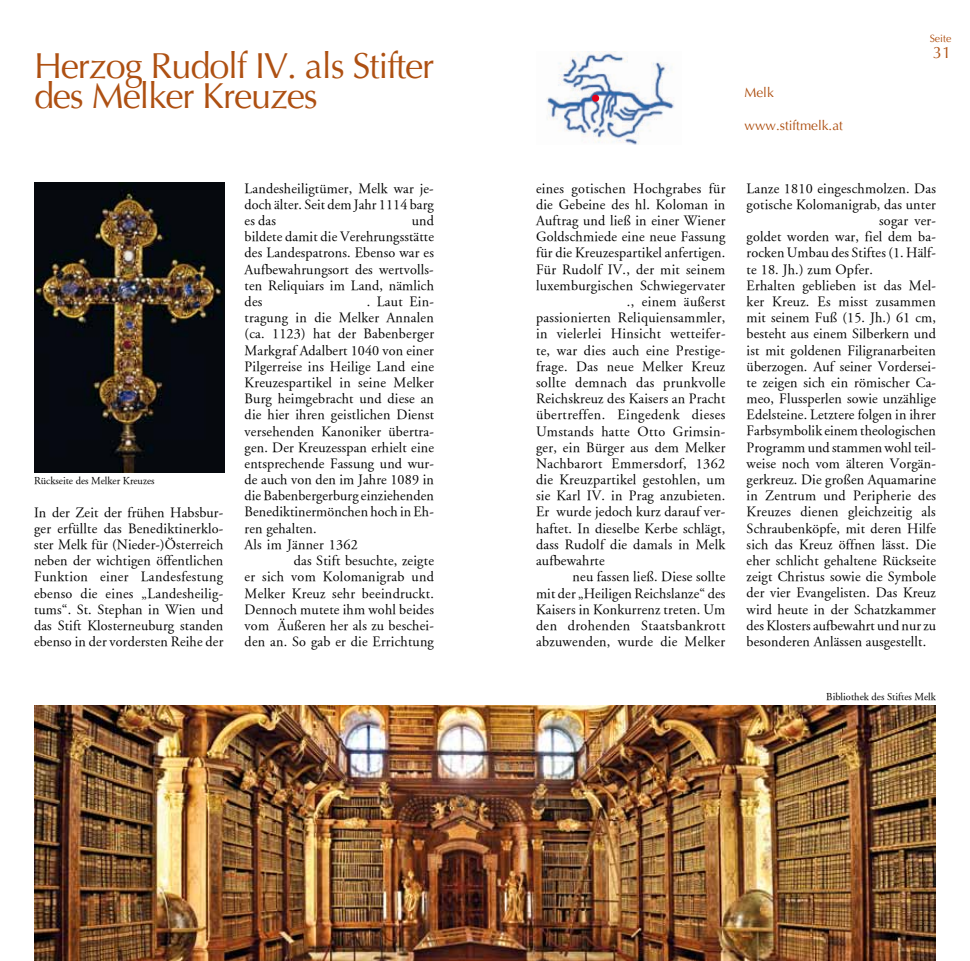
<style>
.page{position:relative;width:970px;height:961px;background:#fff}
.page>*{position:absolute;margin:0;border:0;box-sizing:border-box;transform-origin:0 0}
.t1{font:36px/30px "Optima";letter-spacing:-.03em;color:#ae5012}
.t2{font:16.5px "Optima";color:#ae5012}
.t3{font:14.1px/16.2px "Adobe Garamond";letter-spacing:.015em;color:#000;text-align:justify}
.t4{font:14.1px "Adobe Garamond";letter-spacing:.035em;color:#000}
.t5{font:13.5px "Optima";color:#ae5012}
.t6{font:10.5px "Adobe Garamond";color:#000}
.t7{font:10.5px "Optima";color:#ae5012}
</style>
<div class="page">
<img style="left:34px;top:183px;width:190px;height:290px">
<img style="left:34px;top:706px;width:901px;height:255px">
<img style="left:546px;top:51px;width:129px;height:94px">
<div style="left:592px;top:95px;width:7px;height:7px;background:#e2001a;border-radius:50%"></div>
<h1 class="t1" style="left:34px;top:52px;width:401px">Herzog Rudolf IV. als Stifter des Melker Kreuzes</h1>
<p class="t6" style="left:34px;top:475px;width:122px">Rückseite des Melker Kreuzes</p>
<p class="t3" style="left:34px;top:504px;width:191px">In der Zeit der frühen Habsbur&shy;ger erfüllte das Benediktinerklo&shy;ster Melk für (Nieder-)Österreich neben der wichtigen öffentlichen Funktion einer Landesfestung ebenso die eines „Landesheilig&shy;tums“. St. Stephan in Wien und das Stift Klosterneuburg standen ebenso in der vordersten Reihe der</p>
<p class="t3" style="left:244px;top:180px;width:191px">Landesheiligtümer, Melk war je&shy;doch älter. Seit dem Jahr 1114 barg es das</p>
<p class="t3" style="left:244px;top:213px;width:191px;text-indent:167px">und bildete damit die Verehrungsstätte des Landespatrons. Ebenso war es Aufbewahrungsort des wertvolls&shy;ten Reliquiars im Land, nämlich des</p>
<p class="t3" style="left:244px;top:294px;width:191px;text-align:left;text-indent:122px">. Laut Ein&shy;tragung in die Melker Annalen (ca. 1123) hat der Babenberger<br>Markgraf Adalbert 1040 von einer<br>Pilgerreise ins Heilige Land eine<br>Kreuzespartikel in seine Melker<br>Burg heimgebracht und diese an die hier ihren geistlichen Dienst versehenden Kanoniker übertra&shy;gen. Der Kreuzesspan erhielt eine entsprechende Fassung und wur&shy;de auch von den im Jahre 1089 in die Babenbergerburg einziehenden<br>Benediktinermönchen hoch in Eh&shy;ren gehalten.<br>Als im Jänner 1362</p>
<p class="t3" style="left:244px;top:553px;width:191px;text-indent:49px">das Stift besuchte, zeigte er sich vom Kolomanigrab und Melker Kreuz sehr beeindruckt.<br>Dennoch mutete ihm wohl beides vom Äußeren her als zu beschei&shy;den an. So gab er die Errichtung</p>
<p class="t5" style="left:744px;top:84px;width:31px">Melk</p>
<p class="t5" style="left:744px;top:116px;width:100px">www.stiftmelk.at</p>
<p class="t7" style="left:929px;top:32px;width:23px">Seite</p>
<p class="t2" style="left:932px;top:42px;width:20px">31</p>
<p class="t3" style="left:536px;top:180px;width:191px">eines gotischen Hochgrabes für</p>
<p class="t3" style="left:536px;top:197px;width:191px">die Gebeine des hl. Koloman in</p>
<p class="t3" style="left:536px;top:213px;width:191px">Auftrag und ließ in einer Wiener</p>
<p class="t3" style="left:536px;top:229px;width:191px">Goldschmiede eine neue Fassung</p>
<p class="t3" style="left:536px;top:245px;width:191px">für die Kreuzespartikel anfertigen.</p>
<p class="t3" style="left:536px;top:261px;width:191px">Für Rudolf IV., der mit seinem</p>
<p class="t3" style="left:536px;top:277px;width:191px">luxemburgischen Schwiegervater</p>
<p class="t3" style="left:627px;top:294px;width:100px">., einem äußerst</p>
<p class="t3" style="left:536px;top:310px;width:191px">passionierten Reliquiensammler,</p>
<p class="t3" style="left:536px;top:326px;width:191px">in vielerlei Hinsicht wetteifer-</p>
<p class="t3" style="left:536px;top:342px;width:191px">te, war dies auch eine Prestige-</p>
<p class="t3" style="left:536px;top:359px;width:191px">frage. Das neue Melker Kreuz</p>
<p class="t3" style="left:536px;top:375px;width:191px">sollte demnach das prunkvolle</p>
<p class="t3" style="left:536px;top:391px;width:191px">Reichskreuz des Kaisers an Pracht</p>
<p class="t4" style="left:536px;top:407px;width:191px">übertreffen. Eingedenk dieses</p>
<p class="t3" style="left:536px;top:423px;width:191px">Umstands hatte Otto Grimsin-</p>
<p class="t3" style="left:536px;top:439px;width:191px">ger, ein Bürger aus dem Melker</p>
<p class="t3" style="left:536px;top:456px;width:191px">Nachbarort Emmersdorf, 1362</p>
<p class="t3" style="left:536px;top:472px;width:191px">die Kreuzpartikel gestohlen, um</p>
<p class="t3" style="left:536px;top:488px;width:191px">sie Karl IV. in Prag anzubieten.</p>
<p class="t3" style="left:536px;top:504px;width:191px">Er wurde jedoch kurz darauf ver-</p>
<p class="t3" style="left:536px;top:520px;width:191px">haftet. In dieselbe Kerbe schlägt,</p>
<p class="t3" style="left:536px;top:537px;width:191px">dass Rudolf die damals in Melk</p>
<p class="t3" style="left:536px;top:553px;width:70px">aufbewahrte</p>
<p class="t3" style="left:572px;top:569px;width:154px">neu fassen ließ. Diese sollte</p>
<p class="t3" style="left:536px;top:585px;width:191px">mit der „Heiligen Reichslanze“ des</p>
<p class="t3" style="left:536px;top:602px;width:191px">Kaisers in Konkurrenz treten. Um</p>
<p class="t3" style="left:536px;top:618px;width:191px">den drohenden Staatsbankrott</p>
<p class="t3" style="left:536px;top:634px;width:191px">abzuwenden, wurde die Melker</p>
<p class="t3" style="left:746px;top:180px;width:191px">Lanze 1810 eingeschmolzen. Das</p>
<p class="t3" style="left:746px;top:197px;width:191px">gotische Kolomanigrab, das unter</p>
<p class="t3" style="left:879px;top:213px;width:58px">sogar ver-</p>
<p class="t3" style="left:746px;top:229px;width:191px">goldet worden war, fiel dem ba-</p>
<p class="t3" style="left:746px;top:245px;width:191px">rocken Umbau des Stiftes (1. Hälf-</p>
<p class="t3" style="left:746px;top:261px;width:128px">te 18. Jh.) zum Opfer.</p>
<p class="t3" style="left:746px;top:278px;width:191px">Erhalten geblieben ist das Mel-</p>
<p class="t3" style="left:746px;top:294px;width:191px">ker Kreuz. Es misst zusammen</p>
<p class="t3" style="left:746px;top:310px;width:191px">mit seinem Fuß (15. Jh.) 61 cm,</p>
<p class="t3" style="left:746px;top:326px;width:191px">besteht aus einem Silberkern und</p>
<p class="t3" style="left:746px;top:342px;width:191px">ist mit goldenen Filigranarbeiten</p>
<p class="t3" style="left:746px;top:358px;width:191px">überzogen. Auf seiner Vordersei-</p>
<p class="t3" style="left:746px;top:375px;width:191px">te zeigen sich ein römischer Ca-</p>
<p class="t3" style="left:746px;top:391px;width:191px">meo, Flussperlen sowie unzählige</p>
<p class="t3" style="left:746px;top:407px;width:191px">Edelsteine. Letztere folgen in ihrer</p>
<p class="t3" style="left:746px;top:423px;width:191px">Farbsymbolik einem theologischen</p>
<p class="t3" style="left:746px;top:439px;width:191px">Programm und stammen wohl teil-</p>
<p class="t3" style="left:746px;top:456px;width:191px">weise noch vom älteren Vorgän-</p>
<p class="t3" style="left:746px;top:472px;width:191px">gerkreuz. Die großen Aquamarine</p>
<p class="t3" style="left:746px;top:488px;width:191px">in Zentrum und Peripherie des</p>
<p class="t3" style="left:746px;top:504px;width:191px">Kreuzes dienen gleichzeitig als</p>
<p class="t3" style="left:746px;top:520px;width:191px">Schraubenköpfe, mit deren Hilfe</p>
<p class="t3" style="left:746px;top:537px;width:191px">sich das Kreuz öffnen lässt. Die</p>
<p class="t3" style="left:746px;top:553px;width:191px">eher schlicht gehaltene Rückseite</p>
<p class="t3" style="left:746px;top:569px;width:191px">zeigt Christus sowie die Symbole</p>
<p class="t3" style="left:746px;top:585px;width:191px">der vier Evangelisten. Das Kreuz</p>
<p class="t3" style="left:746px;top:601px;width:191px">wird heute in der Schatzkammer</p>
<p class="t3" style="left:746px;top:618px;width:191px">des Klosters aufbewahrt und nur zu</p>
<p class="t3" style="left:746px;top:634px;width:181px">besonderen Anlässen ausgestellt.</p>
<p class="t6" style="left:826px;top:691px;width:111px">Bibliothek des Stiftes Melk</p>
</div>
